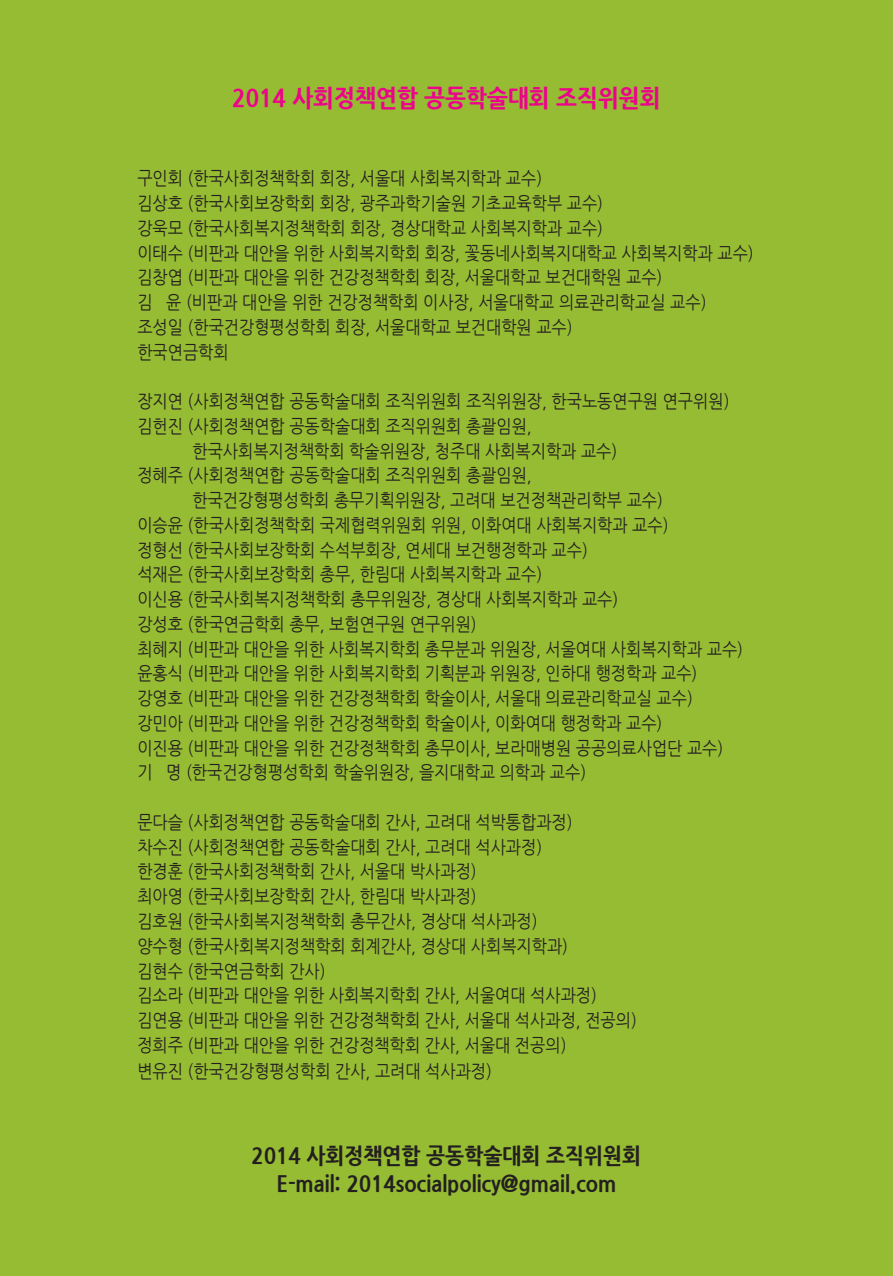
<style>
.page{position:relative;width:893px;height:1276px;background:#96bc33}
.page>*{position:absolute;margin:0;border:0;box-sizing:border-box;transform-origin:0 0}
.t1{font:800 24.75px "Nanum Gothic";color:#ed028c;scale:.9 1}
.t2{font:800 22.5px/27.9px "Nanum Gothic";color:#231f20;text-align:center;scale:.9 1}
.t3{font:18px/24.8px "Nanum Gothic";color:#231f20;scale:.9 1}
</style>
<div class="page">
<h1 class="t1" style="left:232px;top:85px;width:478px">2014 사회정책연합 공동학술대회 조직위원회</h1>
<p class="t3" style="left:137px;top:166px;width:686px">구인회 (한국사회정책학회 회장, 서울대 사회복지학과 교수)<br>김상호 (한국사회보장학회 회장, 광주과학기술원 기초교육학부 교수)<br>강욱모 (한국사회복지정책학회 회장, 경상대학교 사회복지학과 교수)<br>이태수 (비판과 대안을 위한 사회복지학회 회장, 꽃동네사회복지대학교 사회복지학과 교수) 김창엽 (비판과 대안을 위한 건강정책학회 회장, 서울대학교 보건대학원 교수)<br>김 윤 (비판과 대안을 위한 건강정책학회 이사장, 서울대학교 의료관리학교실 교수) 조성일 (한국건강형평성학회 회장, 서울대학교 보건대학원 교수)<br>한국연금학회</p>
<p class="t3" style="left:137px;top:389px;width:659px">장지연 (사회정책연합 공동학술대회 조직위원회 조직위원장, 한국노동연구원 연구위원)</p>
<p class="t3" style="left:137px;top:414px;width:440px">김헌진 (사회정책연합 공동학술대회 조직위원회 총괄임원,</p>
<p class="t3" style="left:192px;top:439px;width:474px">한국사회복지정책학회 학술위원장, 청주대 사회복지학과 교수)</p>
<p class="t3" style="left:137px;top:463px;width:440px">정혜주 (사회정책연합 공동학술대회 조직위원회 총괄임원,</p>
<p class="t3" style="left:192px;top:488px;width:524px">한국건강형평성학회 총무기획위원장, 고려대 보건정책관리학부 교수)</p>
<p class="t3" style="left:137px;top:513px;width:592px">이승윤 (한국사회정책학회 국제협력위원회 위원, 이화여대 사회복지학과 교수)</p>
<p class="t3" style="left:137px;top:538px;width:502px">정형선 (한국사회보장학회 수석부회장, 연세대 보건행정학과 교수)</p>
<p class="t3" style="left:137px;top:562px;width:451px">석재은 (한국사회보장학회 총무, 한림대 사회복지학과 교수)</p>
<p class="t3" style="left:137px;top:587px;width:536px">이신용 (한국사회복지정책학회 총무위원장, 경상대 사회복지학과 교수)</p>
<p class="t3" style="left:137px;top:612px;width:379px">강성호 (한국연금학회 총무, 보험연구원 연구위원)</p>
<p class="t3" style="left:137px;top:637px;width:675px">최혜지 (비판과 대안을 위한 사회복지학회 총무분과 위원장, 서울여대 사회복지학과 교수)</p>
<p class="t3" style="left:137px;top:661px;width:624px">윤홍식 (비판과 대안을 위한 사회복지학회 기획분과 위원장, 인하대 행정학과 교수)</p>
<p class="t3" style="left:137px;top:686px;width:619px">강영호 (비판과 대안을 위한 건강정책학회 학술이사, 서울대 의료관리학교실 교수)</p>
<p class="t3" style="left:137px;top:711px;width:585px">강민아 (비판과 대안을 위한 건강정책학회 학술이사, 이화여대 행정학과 교수)</p>
<p class="t3" style="left:137px;top:736px;width:653px">이진용 (비판과 대안을 위한 건강정책학회 총무이사, 보라매병원 공공의료사업단 교수)</p>
<p class="t3" style="left:137px;top:760px;width:500px">기 명 (한국건강형평성학회 학술위원장, 을지대학교 의학과 교수)</p>
<p class="t3" style="left:137px;top:810px;width:556px">문다슬 (사회정책연합 공동학술대회 간사, 고려대 석박통합과정)<br>차수진 (사회정책연합 공동학술대회 간사, 고려대 석사과정)<br>한경훈 (한국사회정책학회 간사, 서울대 박사과정)<br>최아영 (한국사회보장학회 간사, 한림대 박사과정)<br>김호원 (한국사회복지정책학회 총무간사, 경상대 석사과정)<br>양수형 (한국사회복지정책학회 회계간사, 경상대 사회복지학과)<br>김현수 (한국연금학회 간사)<br>김소라 (비판과 대안을 위한 사회복지학회 간사, 서울여대 석사과정) 김연용 (비판과 대안을 위한 건강정책학회 간사, 서울대 석사과정, 전공의) 정희주 (비판과 대안을 위한 건강정책학회 간사, 서울대 전공의)<br>변유진 (한국건강형평성학회 간사, 고려대 석사과정)</p>
<p class="t2" style="left:252px;top:1141px;width:434px">2014 사회정책연합 공동학술대회 조직위원회<br>E-mail: 2014socialpolicy@gmail.com</p>
</div>
